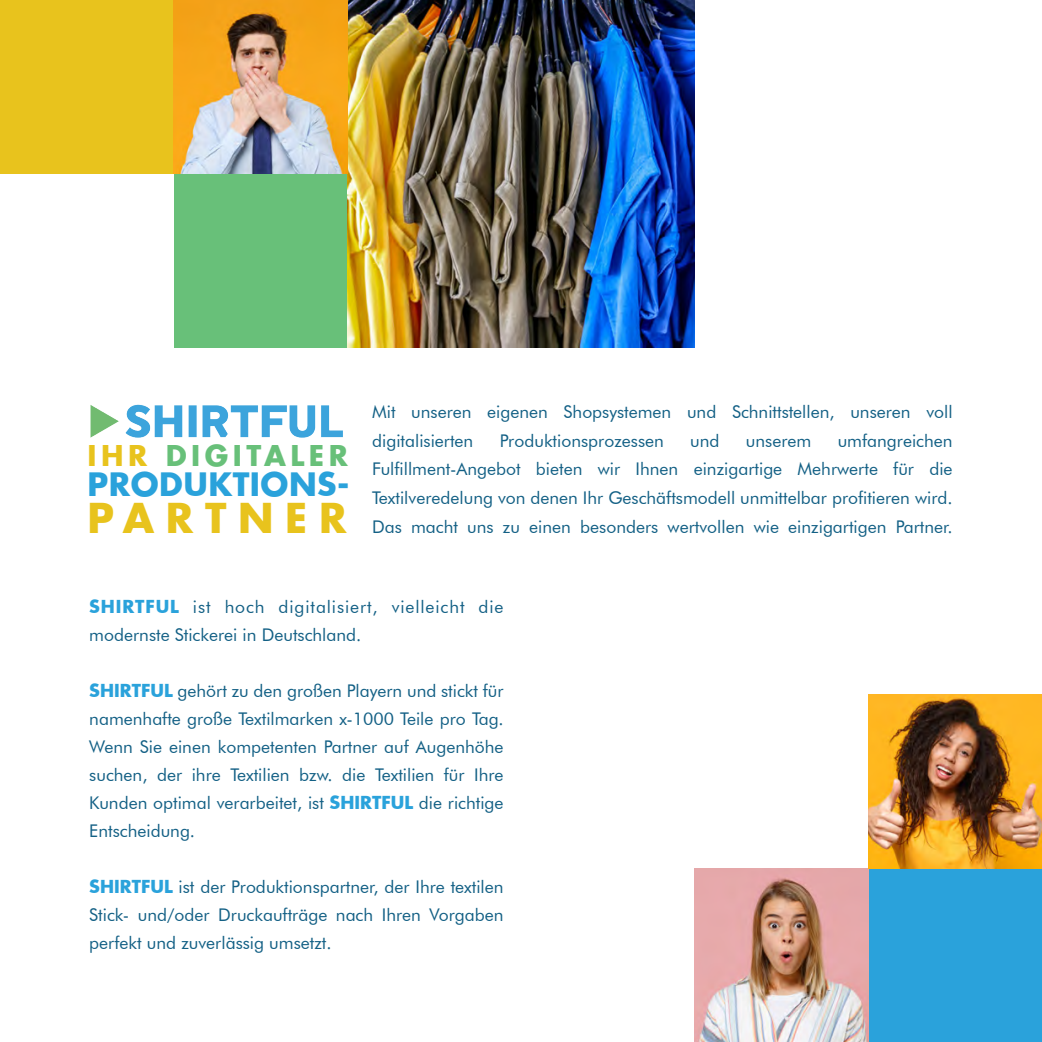
<style>
.page{position:relative;width:1042px;height:1042px;background:#fff}
.page>*{position:absolute;margin:0;border:0;box-sizing:border-box;transform-origin:0 0}
.t1{font:700 40.25px "Futura";letter-spacing:.29em;color:#e8c31d}
.t2{font:700 31.5px "Futura";letter-spacing:.015em;color:#2aa2db}
.t3{font:700 28px "Futura";letter-spacing:.16em;color:#68c079}
.t4{font:17.5px/28px "Futura BT";color:#136085;text-align:justify}
.t5{font:17.5px/28px "Futura BT";letter-spacing:.05em;color:#136085}
.s1{color:#e8c31d}
.s2{font-family:"Futura";font-weight:700;color:#2aa2db}
</style>
<div class="page">
<div style="left:868px;top:868px;width:174px;height:174px;background:#2aa2db"></div>
<img style="left:694px;top:868px;width:174px;height:174px">
<img style="left:868px;top:694px;width:174px;height:174px">
<img style="left:90px;top:404px;width:253px;height:34px">
<div style="left:0;top:0;width:174px;height:174px;background:#e8c31d"></div>
<div style="left:174px;top:173px;width:173px;height:174px;background:#68c079"></div>
<img style="left:347px;top:0;width:347px;height:347px">
<img style="left:174px;top:0;width:173px;height:174px">
<h3 class="t3" style="left:88px;top:436px;width:262px"><span class="s1">IHR</span> DIGITALER</h3>
<h2 class="t2" style="left:88px;top:462px;width:263px">PRODUKTIONS-</h2>
<h1 class="t1" style="left:88px;top:490px;width:260px">PARTNER</h1>
<p class="t4" style="left:372px;top:397px;width:582px;line-height:28.9px">Mit unseren eigenen Shopsystemen und Schnittstellen, unseren voll digitalisierten</p>
<p class="t4" style="left:372px;top:426px;width:582px;line-height:28.9px;text-indent:465px">umfangreichen Fulfillment-Angebot bieten wir Ihnen einzigartige Mehrwerte für die Textilveredelung von denen Ihr Geschäftsmodell unmittelbar profitieren wird.<br>Das macht uns zu einen besonders wertvollen wie einzigartigen Partner.</p>
<p class="t4" style="left:500px;top:426px;width:166px">Produktionsprozessen</p>
<p class="t4" style="left:690px;top:426px;width:31px">und</p>
<p class="t4" style="left:746px;top:426px;width:67px">unserem</p>
<p class="t5" style="left:89px;top:593px;width:416px"><span class="s2">SHIRTFUL</span> ist hoch digitalisiert, vielleicht die modernste Stickerei in Deutschland.</p>
<p class="t4" style="left:89px;top:677px;width:416px"><span class="s2">SHIRTFUL</span> gehört zu den großen Playern und stickt für namenhafte große Textilmarken x-1000 Teile pro Tag.<br>Wenn Sie einen kompetenten Partner auf Augenhöhe suchen, der ihre Textilien bzw. die Textilien für Ihre Kunden optimal verarbeitet, ist <span class="s2">SHIRTFUL</span> die richtige Entscheidung.</p>
<p class="t4" style="left:89px;top:873px;width:416px"><span class="s2">SHIRTFUL</span> ist der Produktionspartner, der Ihre textilen Stick- und/oder Druckaufträge nach Ihren Vorgaben perfekt und zuverlässig umsetzt.</p>
</div>
